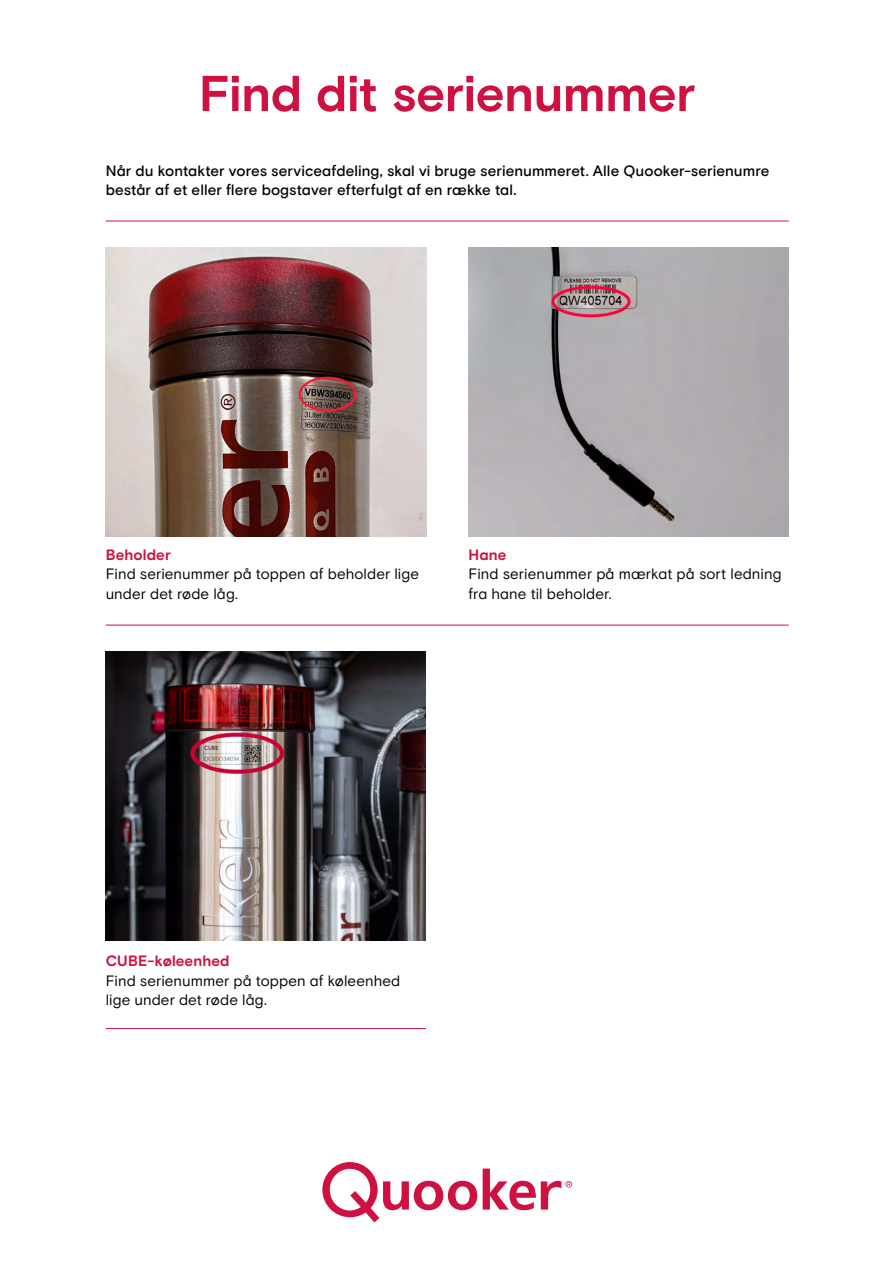
<style>
.page{position:relative;width:893px;height:1263px;background:#fff}
.page>*{position:absolute;margin:0;border:0;box-sizing:border-box;transform-origin:0 0}
.t1{font:700 50.25px "Basis Grotesque Pro";letter-spacing:-.01em;color:#ce1141}
.t2{font:15px/19.5px "Basis Grotesque Pro";letter-spacing:.005em;color:#000}
.t3{font:500 15px/19.5px "Basis Grotesque Pro";letter-spacing:.005em;color:#000}
.t4{font:700 15px "Basis Grotesque Pro";letter-spacing:.01em;color:#ce1141}
</style>
<div class="page">
<svg style="left:322px;top:1162px;width:155px;height:60px"></svg>
<svg style="left:483px;top:1168px;width:89px;height:42px"></svg>
<img style="left:106px;top:652px;width:320px;height:289px">
<img style="left:106px;top:247px;width:320px;height:289px">
<img style="left:469px;top:247px;width:320px;height:289px">
<hr style="left:106px;top:625px;width:683px;height:1px;background:#ce1141">
<hr style="left:106px;top:221px;width:683px;height:1px;background:#ce1141">
<hr style="left:106px;top:1028px;width:320px;height:1px;background:#ce1141">
<h1 class="t1" style="left:199px;top:64px;width:498px">Find dit serienummer</h1>
<p class="t3" style="left:106px;top:161px;width:665px">Når du kontakter vores serviceafdeling, skal vi bruge serienummeret. Alle Quooker-serienumre består af et eller flere bogstaver efterfulgt af en række tal.</p>
<p class="t4" style="left:106px;top:546px;width:67px">Beholder</p>
<p class="t2" style="left:106px;top:565px;width:315px">Find serienummer på toppen af beholder lige under det røde låg.</p>
<p class="t4" style="left:469px;top:546px;width:39px">Hane</p>
<p class="t2" style="left:469px;top:565px;width:314px">Find serienummer på mærkat på sort ledning fra hane til beholder.</p>
<p class="t4" style="left:106px;top:952px;width:125px">CUBE-køleenhed</p>
<p class="t2" style="left:106px;top:971px;width:296px">Find serienummer på toppen af køleenhed lige under det røde låg.</p>
</div>
